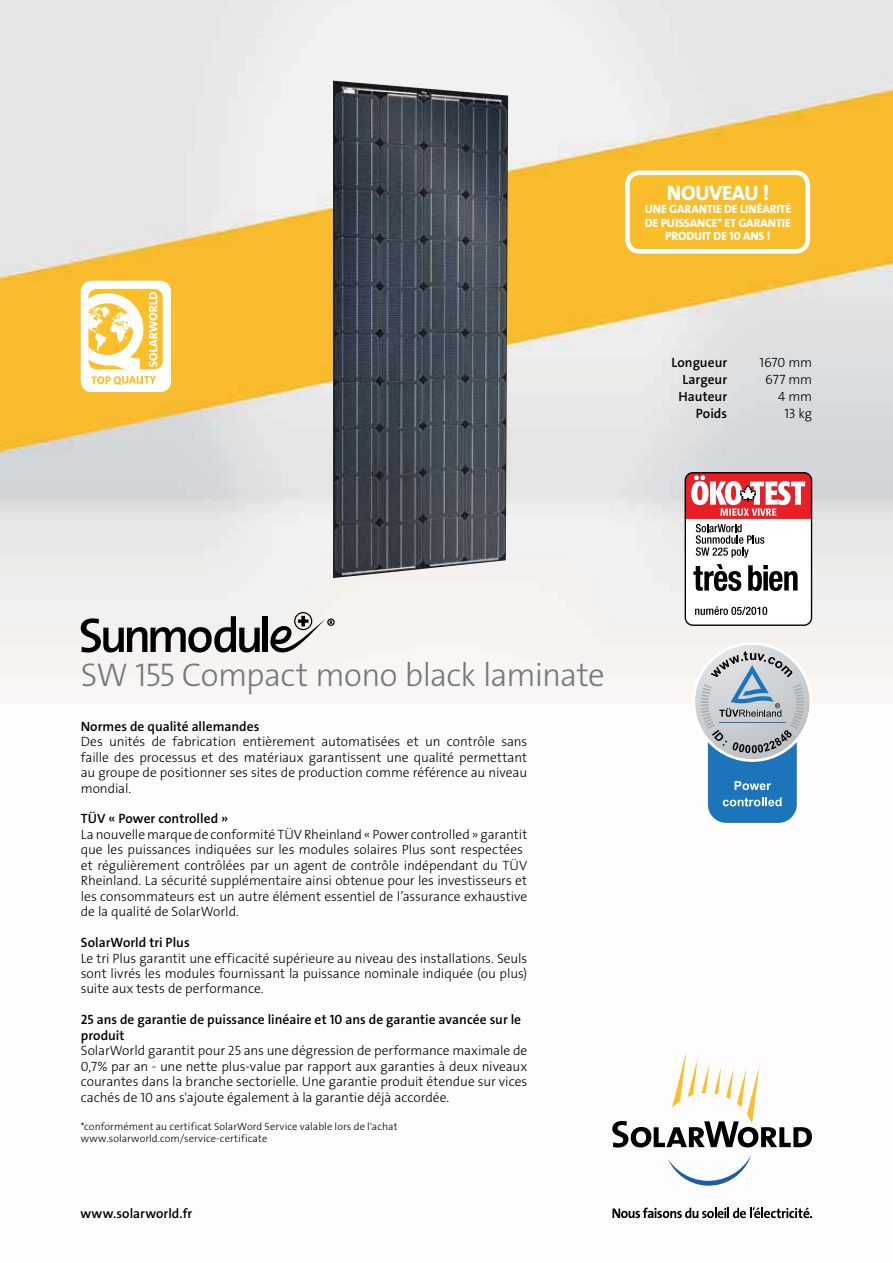
<style>
.page{position:relative;width:893px;height:1263px;background:#fff}
.page>*{position:absolute;margin:0;border:0;box-sizing:border-box;transform-origin:0 0}
.t1{font:33px "The Sans LP3 Lig";letter-spacing:-.025em;color:#75787e}
.t2{font:21px "The Sans LP8 Ex Bld";letter-spacing:-.015em;color:#fff}
.t3{font:13.5px/15.5px "The Sans LP3 Lig";color:#000;text-align:justify}
.t4{font:13.5px/15.5px "The Sans LP6 Se Bld";color:#000}
.t5{font:12px/13.5px "The Sans LP8 Ex Bld";letter-spacing:-.015em;color:#fff;text-align:center}
.t6{font:10.5px/12.5px "The Sans LP3 Lig";letter-spacing:.005em;color:#000}
</style>
<div class="page">
<img style="left:0;top:0;width:893px;height:1219px">
<div style="left:81px;top:281px;width:90px;height:111px;background:#fff;border-radius:11px"></div>
<div style="left:89px;top:289px;width:74px;height:80px;background:#febe28;border-radius:8px"></div>
<svg style="left:88px;top:289px;width:69px;height:96px"></svg>
<div style="left:627px;top:173px;width:181px;height:78px;background:#f9bd29;border-radius:12px"></div>
<div style="left:625px;top:171px;width:185px;height:82px;border:5px solid #fff;border-radius:12px"></div>
<svg style="left:612px;top:1207px;width:200px;height:11px"></svg>
<svg style="left:612px;top:1052px;width:200px;height:96px"></svg>
<svg style="left:668px;top:1155px;width:83px;height:32px"></svg>
<img style="left:333px;top:81px;width:175px;height:497px">
<svg style="left:81px;top:616px;width:179px;height:37px"></svg>
<div style="left:263px;top:616px;width:5px;height:36px;background:#000"></div>
<svg style="left:269px;top:612px;width:66px;height:41px"></svg>
<svg style="left:685px;top:472px;width:127px;height:154px"></svg>
<div style="left:708px;top:702px;width:89px;height:121px;background:#1c74bb;border-radius:18px"></div>
<svg style="left:734px;top:781px;width:37px;height:9px"></svg>
<svg style="left:723px;top:797px;width:58px;height:9px"></svg>
<svg style="left:692px;top:642px;width:120px;height:120px"></svg>
<h2 class="t2" style="left:667px;top:180px;width:104px">NOUVEAU !</h2>
<p class="t5" style="left:645px;top:202px;width:148px">UNE GARANTIE DE LINÉARITÉ<br>DE PUISSANCE* ET GARANTIE<br>PRODUIT DE 10 ANS !</p>
<p class="t4" style="left:671px;top:356px;width:57px">Longueur</p>
<p class="t3" style="left:759px;top:356px;width:54px">1670 mm</p>
<p class="t4" style="left:682px;top:373px;width:46px">Largeur</p>
<p class="t3" style="left:765px;top:373px;width:48px">677 mm</p>
<p class="t4" style="left:678px;top:390px;width:50px">Hauteur</p>
<p class="t3" style="left:778px;top:390px;width:35px">4 mm</p>
<p class="t4" style="left:696px;top:407px;width:33px">Poids</p>
<p class="t3" style="left:784px;top:407px;width:29px">13 kg</p>
<h1 class="t1" style="left:81px;top:660px;width:525px">SW 155 Compact mono black laminate</h1>
<p class="t4" style="left:81px;top:720px;width:180px">Normes de qualité allemandes</p>
<p class="t3" style="left:81px;top:735px;width:448px">Des unités de fabrication entièrement automatisées et un contrôle sans faille des processus et des matériaux garantissent une qualité permettant au groupe de positionner ses sites de production comme référence au niveau mondial.</p>
<p class="t4" style="left:81px;top:812px;width:149px">TÜV « Power controlled »</p>
<p class="t3" style="left:81px;top:828px;width:448px;text-align:left">La nouvelle marque de conformité TÜV Rheinland « Power controlled » garantit que les puissances indiquées sur les modules solaires Plus sont respectées et régulièrement contrôlées par un agent de contrôle indépendant du TÜV Rheinland. La sécurité supplémentaire ainsi obtenue pour les investisseurs et les consommateurs est un autre élément essentiel de l’assurance exhaustive de la qualité de SolarWorld.</p>
<p class="t4" style="left:81px;top:936px;width:110px">SolarWorld tri Plus</p>
<p class="t3" style="left:81px;top:951px;width:448px">Le tri Plus garantit une efficacité supérieure au niveau des installations. Seuls sont livrés les modules fournissant la puissance nominale indiquée (ou plus) suite aux tests de performance.</p>
<p class="t4" style="left:81px;top:1013px;width:442px">25 ans de garantie de puissance linéaire et 10 ans de garantie avancée sur le produit</p>
<p class="t3" style="left:81px;top:1044px;width:448px">SolarWorld garantit pour 25 ans une dégression de performance maximale de 0,7% par an - une nette plus-value par rapport aux garanties à deux niveaux courantes dans la branche sectorielle. Une garantie produit étendue sur vices cachés de 10 ans s'ajoute également à la garantie déjà accordée.</p>
<p class="t6" style="left:81px;top:1121px;width:318px">*conformément au certificat SolarWord Service valable lors de l'achat www.solarworld.com/service-certificate</p>
<p class="t4" style="left:80px;top:1206px;width:113px">www.solarworld.fr</p>
</div>
